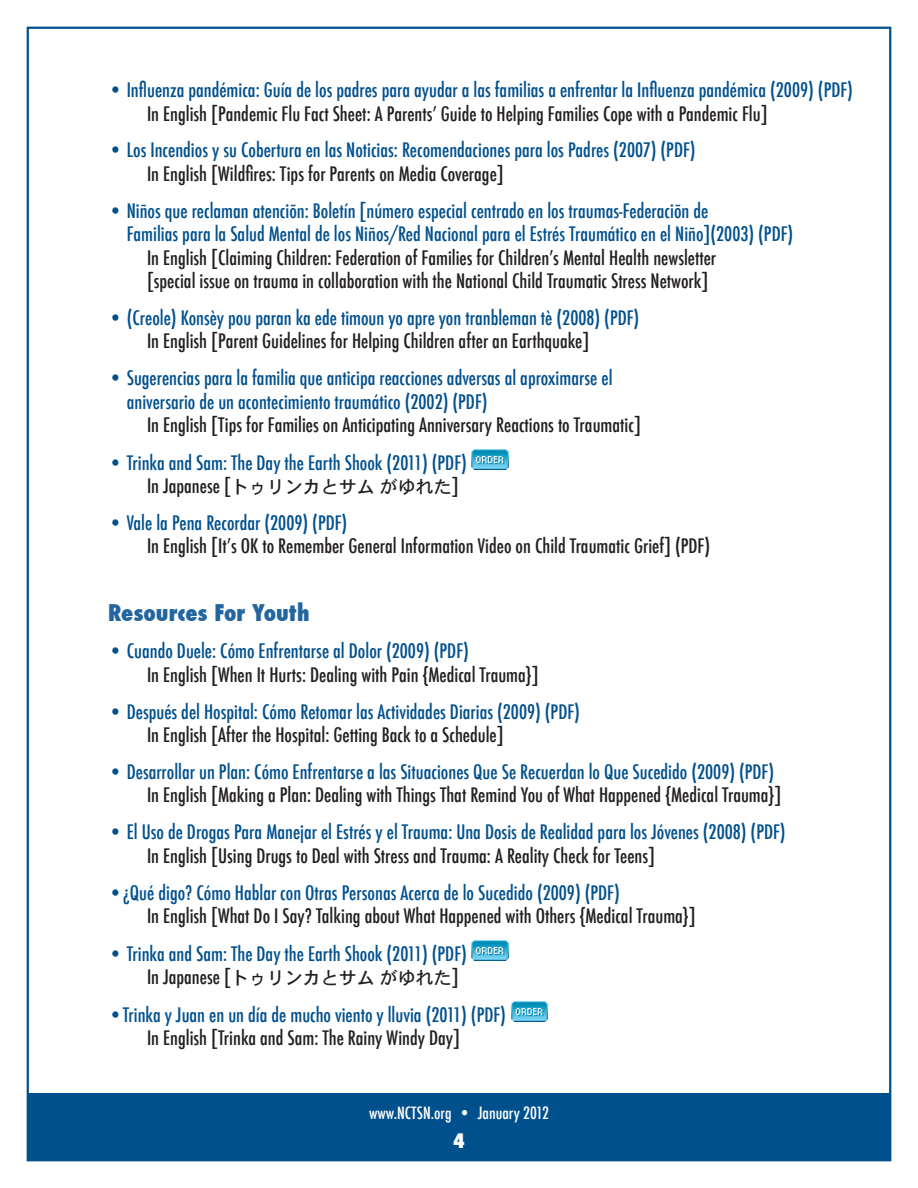
<style>
.page{position:relative;width:918px;height:1188px;background:#fff}
.page>*{position:absolute;margin:0;border:0;box-sizing:border-box;transform-origin:0 0}
.t1{font:800 condensed 22.5px "Futura";color:#23659f}
.t2{font:500 condensed 19.5px/23.4px "Futura";color:#00508e}
.t3{font:500 condensed 19.5px "Futura";color:#231f20}
.t4{font:800 condensed 19.5px "Futura";color:#fff}
.t5{font:500 condensed 16.5px "Futura";color:#fff}
.s1{color:#231f20}
.s2{font-family:"Osaka";font-weight:400;font-stretch:normal;font-size:18px;color:#231f20}
</style>
<div class="page">
<div style="left:27px;top:1094px;width:864px;height:66px;background:#00508e"></div>
<img style="left:471px;top:449px;width:37px;height:21px">
<img style="left:471px;top:940px;width:37px;height:21px">
<img style="left:511px;top:1002px;width:36px;height:20px">
<p class="t2" style="left:108px;top:78px;width:746px">• Influenza pandémica: Guía de los padres para ayudar a las familias a enfrentar la Influenza pandémica (2009) (PDF)</p>
<p class="t3" style="left:147px;top:101px;width:622px">In English [Pandemic Flu Fact Sheet: A Parents’ Guide to Helping Families Cope with a Pandemic Flu]</p>
<p class="t2" style="left:108px;top:139px;width:589px">• Los Incendios y su Cobertura en las Noticias: Recomendaciones para los Padres (2007) (PDF)</p>
<p class="t3" style="left:147px;top:161px;width:358px">In English [Wildfires: Tips for Parents on Media Coverage]</p>
<p class="t2" style="left:127px;top:199px;width:668px;text-indent:-19px">• Niños que reclaman atenciõn: Boletín [número especial centrado en los traumas-Federaciõn de<br>Familias para la Salud Mental de los Niños/Red Nacional para el Estrés Traumático en el Niño](2003) (PDF)</p>
<p class="t3" style="left:147px;top:245px;width:571px">In English [Claiming Children: Federation of Families for Children’s Mental Health newsletter</p>
<p class="t3" style="left:147px;top:268px;width:563px">[special issue on trauma in collaboration with the National Child Traumatic Stress Network]</p>
<p class="t2" style="left:108px;top:306px;width:533px">• (Creole) Konsèy pou paran ka ede timoun yo apre yon tranbleman tè (2008) (PDF)</p>
<p class="t3" style="left:147px;top:329px;width:444px">In English [Parent Guidelines for Helping Children after an Earthquake]</p>
<p class="t2" style="left:127px;top:366px;width:487px;text-indent:-19px">• Sugerencias para la familia que anticipa reacciones adversas al aproximarse el aniversario de un acontecimiento traumático (2002) (PDF)</p>
<p class="t3" style="left:147px;top:412px;width:495px">In English [Tips for Families on Anticipating Anniversary Reactions to Traumatic]</p>
<p class="t2" style="left:147px;top:451px;width:321px;text-indent:-39px">• Trinka and Sam: The Day the Earth Shook (2011) (PDF)<br><span class="s1">In Japanese [</span><span class="s2">トゥリンカとサム がゆれた</span><span class="s1">]</span></p>
<p class="t2" style="left:108px;top:511px;width:241px">• Vale la Pena Recordar (2009) (PDF)</p>
<p class="t3" style="left:147px;top:534px;width:565px">In English [It’s OK to Remember General Information Video on Child Traumatic Grief] (PDF)</p>
<p class="t1" style="left:108px;top:598px;width:203px">Resources For Youth</p>
<p class="t2" style="left:108px;top:640px;width:362px">• Cuando Duele: Cómo Enfrentarse al Dolor (2009) (PDF)</p>
<p class="t3" style="left:147px;top:662px;width:393px">In English [When It Hurts: Dealing with Pain {Medical Trauma}]</p>
<p class="t2" style="left:108px;top:700px;width:473px">• Después del Hospital: Cómo Retomar las Actividades Diarias (2009) (PDF)</p>
<p class="t3" style="left:147px;top:722px;width:358px">In English [After the Hospital: Getting Back to a Schedule]</p>
<p class="t2" style="left:108px;top:760px;width:668px">• Desarrollar un Plan: Cómo Enfrentarse a las Situaciones Que Se Recuerdan lo Que Sucedido (2009) (PDF)</p>
<p class="t3" style="left:147px;top:783px;width:636px">In English [Making a Plan: Dealing with Things That Remind You of What Happened {Medical Trauma}]</p>
<p class="t2" style="left:108px;top:820px;width:679px">• El Uso de Drogas Para Manejar el Estrés y el Trauma: Una Dosis de Realidad para los Jóvenes (2008) (PDF)</p>
<p class="t3" style="left:147px;top:843px;width:510px">In English [Using Drugs to Deal with Stress and Trauma: A Reality Check for Teens]</p>
<p class="t2" style="left:108px;top:881px;width:513px">•¿Qué digo? Cómo Hablar con Otras Personas Acerca de lo Sucedido (2009) (PDF)</p>
<p class="t3" style="left:147px;top:903px;width:550px">In English [What Do I Say? Talking about What Happened with Others {Medical Trauma}]</p>
<p class="t2" style="left:147px;top:942px;width:321px;text-indent:-39px">• Trinka and Sam: The Day the Earth Shook (2011) (PDF)<br><span class="s1">In Japanese [</span><span class="s2">トゥリンカとサム がゆれた</span><span class="s1">]</span></p>
<p class="t2" style="left:108px;top:1003px;width:400px">•Trinka y Juan en un día de mucho viento y lluvia (2011) (PDF)</p>
<p class="t3" style="left:147px;top:1026px;width:315px">In English [Trinka and Sam: The Rainy Windy Day]</p>
<p class="t5" style="left:369px;top:1102px;width:181px">www.NCTSN.org • January 2012</p>
<p class="t4" style="left:453px;top:1128px;width:13px">4</p>
</div>
